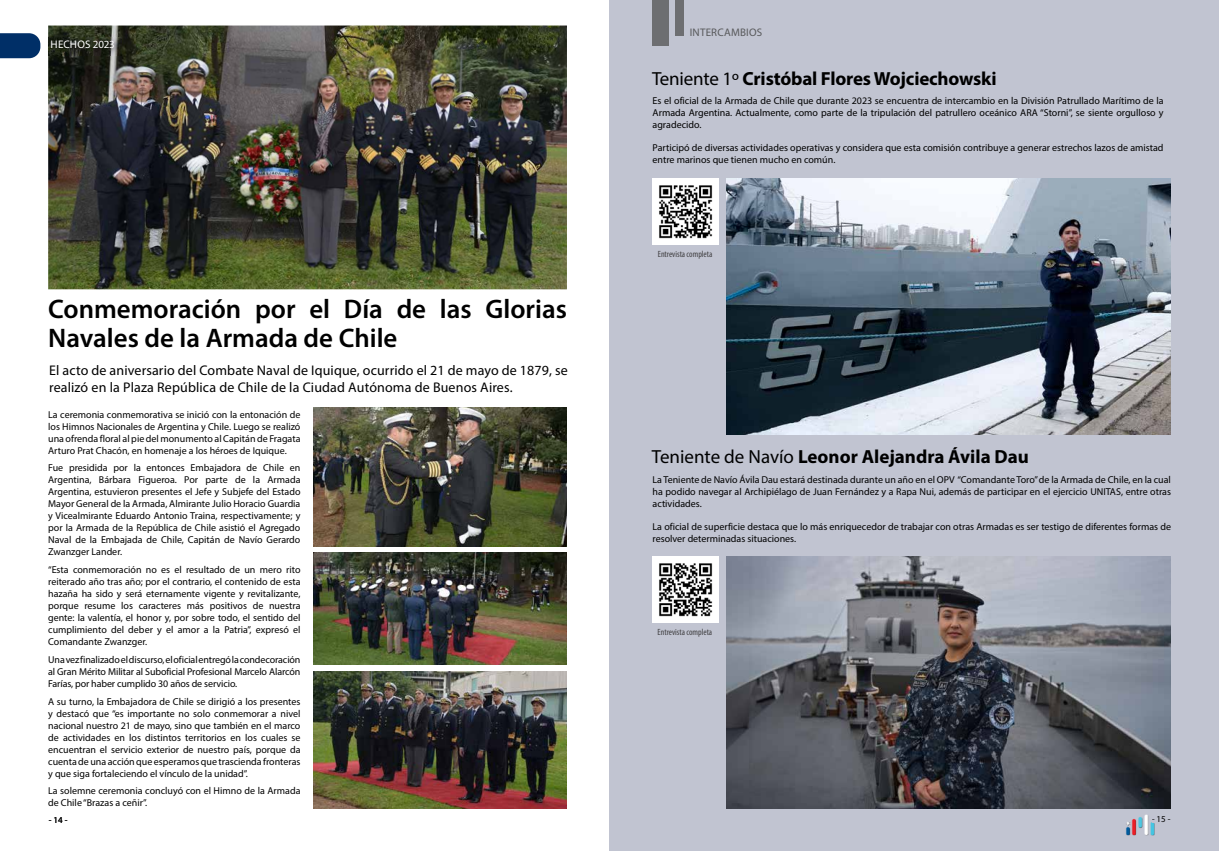
<style>
.page{position:relative;width:1219px;height:851px;background:#fff}
.page>*{position:absolute;margin:0;border:0;box-sizing:border-box;transform-origin:0 0}
.t1{font:600 26.9px/29.8px "Myriad Pro";color:#000}
.t2{font:700 19px "Myriad Pro";letter-spacing:-.01em;color:#000}
.t3{font:14px/16.8px "Myriad Pro";letter-spacing:.01em;color:#000}
.t4{font:11px "Myriad Pro";letter-spacing:.02em;color:#58595b}
.t5{font:11px "Myriad Pro";letter-spacing:.005em;color:#fff}
.t6{font:10px/12px "Myriad Pro";color:#000;text-align:justify}
.t7{font:condensed 9px "Myriad Pro";color:#414042}
.t8{font:9px "Myriad Pro";color:#000}
.s1{font-weight:400}
</style>
<div class="page">
<img style="left:48px;top:26px;width:519px;height:263px">
<div style="left:609px;top:0;width:610px;height:850px;background:#c1c4d1"></div>
<img style="left:1126px;top:814px;width:29px;height:21px">
<svg style="left:1152px;top:816px;width:3px;height:6px"></svg>
<div style="left:652px;top:0;width:17px;height:46px;background:#6d6e71"></div>
<div style="left:675px;top:0;width:8px;height:36px;background:#6d6e71"></div>
<img style="left:727px;top:179px;width:444px;height:255px">
<img style="left:727px;top:556px;width:444px;height:252px">
<img style="left:314px;top:407px;width:253px;height:139px">
<img style="left:314px;top:552px;width:253px;height:112px">
<img style="left:314px;top:671px;width:253px;height:137px">
<img style="left:652px;top:179px;width:67px;height:66px">
<img style="left:652px;top:556px;width:66px;height:66px">
<svg style="left:0;top:33px;width:40px;height:25px"></svg>
<img style="left:48px;top:37px;width:73px;height:19px">
<p class="t5" style="left:51px;top:38px;width:66px">HECHOS 2023</p>
<h1 class="t1" style="left:48px;top:293px;width:520px">Conmemoración por el Día de las Glorias<br>Navales de la Armada de Chile</h1>
<h3 class="t3" style="left:49px;top:361px;width:520px">El acto de aniversario del Combate Naval de Iquique, ocurrido el 21 de mayo de 1879, se realizó en la Plaza República de Chile de la Ciudad Autónoma de Buenos Aires.</h3>
<p class="t6" style="left:48px;top:408px;width:254px">La ceremonia conmemorativa se inició con la entonación de los Himnos Nacionales de Argentina y Chile. Luego se realizó una ofrenda floral al pie del monumento al Capitán de Fragata Arturo Prat Chacón, en homenaje a los héroes de Iquique.</p>
<p class="t6" style="left:48px;top:461px;width:254px">Fue presidida por la entonces Embajadora de Chile en Argentina, Bárbara Figueroa. Por parte de la Armada Argentina, estuvieron presentes el Jefe y Subjefe del Estado Mayor General de la Armada, Almirante Julio Horacio Guardia y Vicealmirante Eduardo Antonio Traina, respectivamente; y por la Armada de la República de Chile asistió el Agregado Naval de la Embajada de Chile, Capitán de Navío Gerardo Zwanzger Lander.</p>
<p class="t6" style="left:48px;top:563px;width:254px">“Esta conmemoración no es el resultado de un mero rito reiterado año tras año; por el contrario, el contenido de esta hazaña ha sido y será eternamente vigente y revitalizante, porque resume los caracteres más positivos de nuestra gente: la valentía, el honor y, por sobre todo, el sentido del cumplimiento del deber y el amor a la Patria”, expresó el Comandante Zwanzger.</p>
<p class="t6" style="left:48px;top:653px;width:254px">Una vez finalizado el discurso, el oficial entregó la condecoración al Gran Mérito Militar al Suboficial Profesional Marcelo Alarcón Farías, por haber cumplido 30 años de servicio.</p>
<p class="t6" style="left:48px;top:695px;width:254px">A su turno, la Embajadora de Chile se dirigió a los presentes y destacó que “es importante no solo conmemorar a nivel nacional nuestro 21 de mayo, sino que también en el marco de actividades en los distintos territorios en los cuales se encuentran el servicio exterior de nuestro país, porque da cuenta de una acción que esperamos que trascienda fronteras y que siga fortaleciendo el vínculo de la unidad”.</p>
<p class="t6" style="left:48px;top:784px;width:254px">La solemne ceremonia concluyó con el Himno de la Armada de Chile “Brazas a ceñir”.</p>
<p class="t4" style="left:690px;top:25px;width:74px">INTERCAMBIOS</p>
<h2 class="t2" style="left:652px;top:66px;width:346px"><span class="s1">Teniente 1º</span> Cristóbal Flores Wojciechowski</h2>
<p class="t6" style="left:653px;top:94px;width:513px">Es el oficial de la Armada de Chile que durante 2023 se encuentra de intercambio en la División Patrullado Marítimo de la Armada Argentina. Actualmente, como parte de la tripulación del patrullero oceánico ARA “Storni”, se siente orgulloso y agradecido.</p>
<p class="t6" style="left:653px;top:142px;width:512px">Participó de diversas actividades operativas y considera que esta comisión contribuye a generar estrechos lazos de amistad entre marinos que tienen mucho en común.</p>
<p class="t7" style="left:658px;top:249px;width:56px">Entrevista completa</p>
<h2 class="t2" style="left:652px;top:444px;width:378px"><span class="s1">Teniente de Navío</span> Leonor Alejandra Ávila Dau</h2>
<p class="t6" style="left:653px;top:473px;width:520px">La Teniente de Navío Ávila Dau estará destinada durante un año en el OPV “Comandante Toro” de la Armada de Chile, en la cual ha podido navegar al Archipiélago de Juan Fernández y a Rapa Nui, además de participar en el ejercicio UNITAS, entre otras actividades.</p>
<p class="t6" style="left:653px;top:520px;width:520px">La oficial de superficie destaca que lo más enriquecedor de trabajar con otras Armadas es ser testigo de diferentes formas de resolver determinadas situaciones.</p>
<p class="t7" style="left:658px;top:626px;width:56px">Entrevista completa</p>
<p class="t8" style="left:49px;top:814px;width:20px">- 14 -</p>
<p class="t8" style="left:1152px;top:813px;width:20px">- 15 -</p>
</div>
